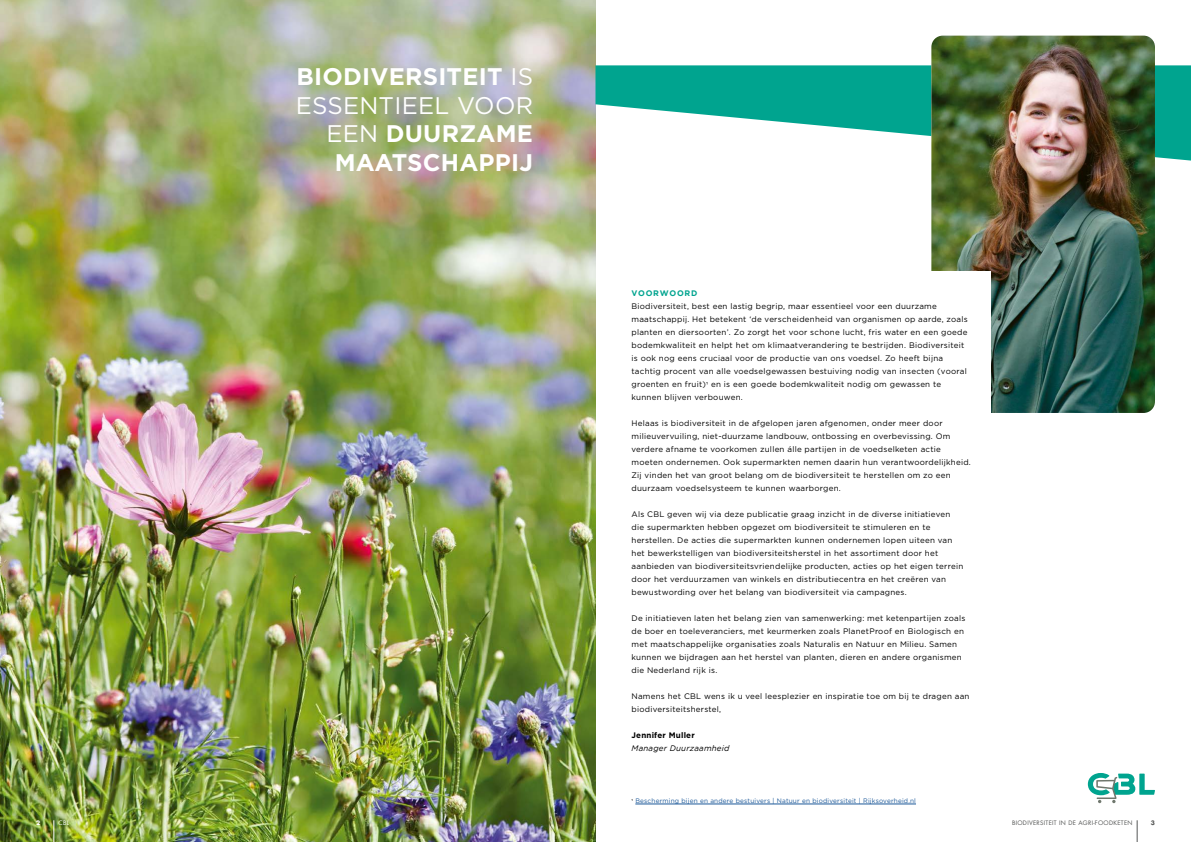
<style>
.page{position:relative;width:1191px;height:842px;background:#fff}
.page>*{position:absolute;margin:0;border:0;box-sizing:border-box;transform-origin:0 0}
.t1{font:700 24px/28.9px "Gotham";letter-spacing:.01em;color:#fff;text-align:right}
.t2{font:8px/13px "Gotham";letter-spacing:.03em;color:#000}
.t3{font:italic 8px "Gotham";letter-spacing:.025em;color:#000}
.t4{font:700 8px "Gotham";letter-spacing:.025em;color:#000}
.t5{font:700 8px "Gotham";letter-spacing:.09em;color:#00a48f}
.t6{font:6.4px "Gotham";letter-spacing:.03em;color:#1b5899}
.t7{font:6px "Futura LT";letter-spacing:.05em;color:#555756}
.t8{font:6px "Futura LT";color:#fff}
.t9{font:700 6px "Futura LT";color:#fff}
.t10{font:700 6px "Futura LT";color:#555756}
.s1{font-weight:400}
.s2{font-family:"Calibri";font-weight:300}
.s3{font-family:"Calibri";font-weight:300;color:#000}
</style>
<div class="page">
<svg style="left:1136px;top:820px;width:1px;height:22px"></svg>
<img style="left:0;top:0;width:595px;height:842px">
<svg style="left:54px;top:820px;width:1px;height:22px"></svg>
<svg style="left:595px;top:65px;width:596px;height:96px;fill:#00a48f"></svg>
<img style="left:931px;top:36px;width:224px;height:377px">
<div style="left:631px;top:271px;width:360px;height:451px;background:#fff"></div>
<hr style="left:635px;top:804px;width:281px;height:1px;background:#1b5899">
<svg style="left:1087px;top:773px;width:68px;height:30px"></svg>
<h1 class="t1" style="left:296px;top:62px;width:239px">BIODIVERSITEIT <span class="s1">IS<br>ESSENTIEEL VOOR<br>EEN</span> DUURZAME<br>MAATSCHAPPIJ</h1>
<p class="t5" style="left:631px;top:289px;width:67px">VOORWOORD</p>
<p class="t2" style="left:631px;top:300px;width:338px">Biodiversiteit, best een lastig begrip, maar essentieel voor een duurzame maatschappij. Het betekent ‘de verscheidenheid van organismen op aarde, zoals planten en diersoorten’. Zo zorgt het voor schone lucht, fris water en een goede bodemkwaliteit en helpt het om klimaatverandering te bestrijden. Biodiversiteit is ook nog eens cruciaal voor de productie van ons voedsel. Zo heeft bijna tachtig procent van alle voedselgewassen bestuiving nodig van insecten (vooral groenten en fruit)<span class="s2">1</span> en is een goede bodemkwaliteit nodig om gewassen te kunnen blijven verbouwen.</p>
<p class="t2" style="left:631px;top:417px;width:341px">Helaas is biodiversiteit in de afgelopen jaren afgenomen, onder meer door milieuvervuiling, niet-duurzame landbouw, ontbossing en overbevissing. Om verdere afname te voorkomen zullen álle partijen in de voedselketen actie moeten ondernemen. Ook supermarkten nemen daarin hun verantwoordelijkheid.<br>Zij vinden het van groot belang om de biodiversiteit te herstellen om zo een duurzaam voedselsysteem te kunnen waarborgen.</p>
<p class="t2" style="left:631px;top:508px;width:333px">Als CBL geven wij via deze publicatie graag inzicht in de diverse initiatieven die supermarkten hebben opgezet om biodiversiteit te stimuleren en te herstellen. De acties die supermarkten kunnen ondernemen lopen uiteen van het bewerkstelligen van biodiversiteitsherstel in het assortiment door het aanbieden van biodiversiteitsvriendelijke producten, acties op het eigen terrein door het verduurzamen van winkels en distributiecentra en het creëren van bewustwording over het belang van biodiversiteit via campagnes.</p>
<p class="t2" style="left:631px;top:612px;width:335px">De initiatieven laten het belang zien van samenwerking: met ketenpartijen zoals de boer en toeleveranciers, met keurmerken zoals PlanetProof en Biologisch en met maatschappelijke organisaties zoals Naturalis en Natuur en Milieu. Samen kunnen we bijdragen aan het herstel van planten, dieren en andere organismen die Nederland rijk is.</p>
<p class="t2" style="left:631px;top:690px;width:339px">Namens het CBL wens ik u veel leesplezier en inspiratie toe om bij te dragen aan biodiversiteitsherstel,</p>
<p class="t4" style="left:631px;top:730px;width:65px">Jennifer Muller</p>
<p class="t3" style="left:631px;top:744px;width:99px">Manager Duurzaamheid</p>
<p class="t6" style="left:631px;top:797px;width:286px"><span class="s3">1</span> Bescherming bijen en andere bestuivers | Natuur en biodiversiteit | Rijksoverheid.nl</p>
<p class="t9" style="left:36px;top:819px;width:6px">2</p>
<p class="t8" style="left:58px;top:819px;width:12px">CBL</p>
<p class="t7" style="left:1012px;top:819px;width:122px">BIODIVERSITEIT IN DE AGRI-FOODKETEN</p>
<p class="t10" style="left:1150px;top:819px;width:6px">3</p>
</div>
